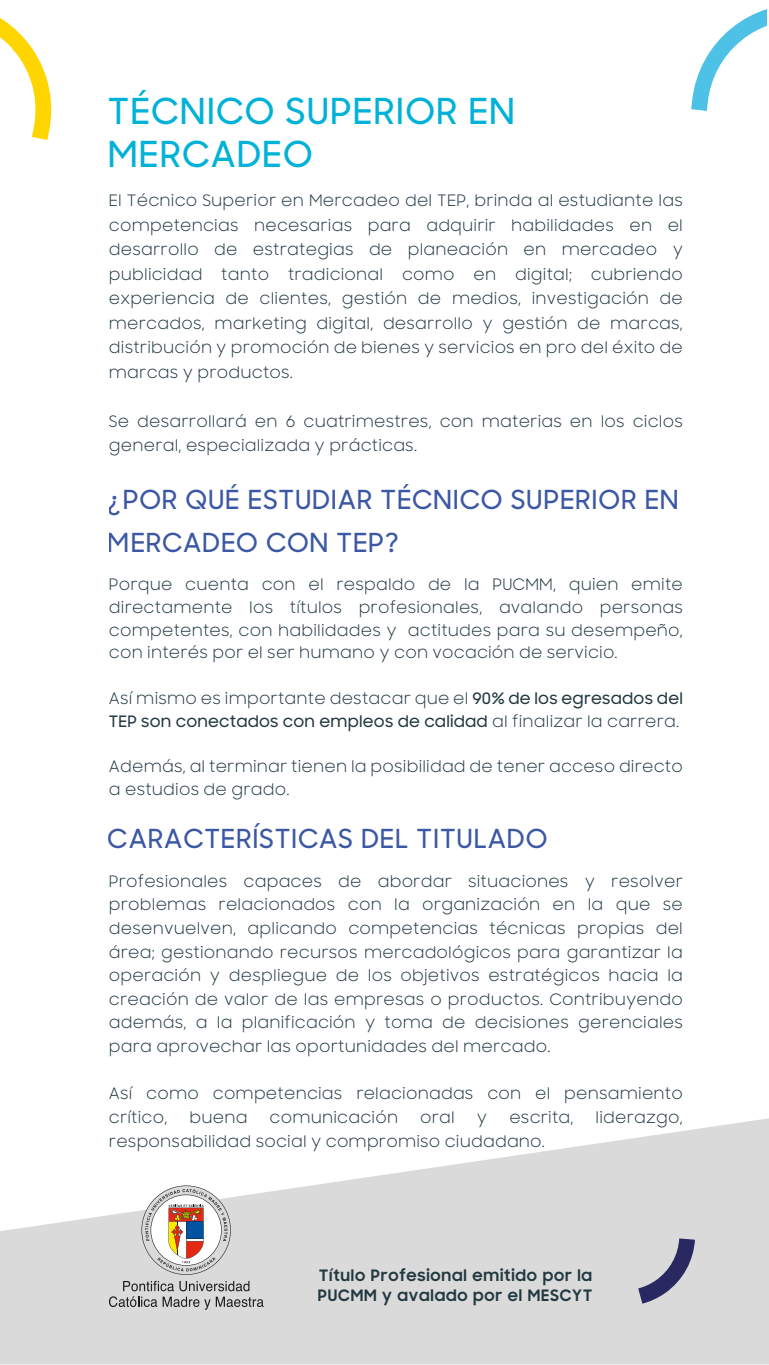
<style>
.page{position:relative;width:769px;height:1365px;background:#fff}
.page>*{position:absolute;margin:0;border:0;box-sizing:border-box;transform-origin:0 0}
.t1{font:500 35.88px/43.1px "Samsung Sharp Sans";letter-spacing:.03em;color:#00b1d8}
.t2{font:500 26.25px/43.1px "Samsung Sharp Sans";letter-spacing:.03em;color:#3c58a4}
.t3{font:15.75px/24.5px "Samsung Sharp Sans";letter-spacing:.015em;color:#223840;text-align:justify}
.t4{font:500 15.75px/22.8px "Samsung Sharp Sans";letter-spacing:.015em;color:#223840}
.t5{font:700 15.75px/20.1px "Samsung Sharp Sans";letter-spacing:.055em;color:#223840}
.s1{font-weight:400}
</style>
<div class="page">
<svg style="left:691px;top:9px;width:75px;height:102px"></svg>
<svg style="left:0;top:18px;width:52px;height:122px"></svg>
<svg style="left:0;top:1118px;width:769px;height:246px;fill:#dadada"></svg>
<svg style="left:621px;top:1222px;width:83px;height:92px"></svg>
<svg style="left:109px;top:1280px;width:155px;height:29px"></svg>
<svg style="left:141px;top:1185px;width:90px;height:89px"></svg>
<h1 class="t1" style="left:108px;top:88px;width:408px">TÉCNICO SUPERIOR EN<br>MERCADEO</h1>
<p class="t3" style="left:109px;top:188px;width:575px">El Técnico Superior en Mercadeo del TEP, brinda al estudiante las competencias necesarias para adquirir habilidades en el desarrollo de estrategias de planeación en mercadeo y publicidad tanto tradicional como en digital; cubriendo experiencia de clientes, gestión de medios, investigación de mercados, marketing digital, desarrollo y gestión de marcas, distribución y promoción de bienes y servicios en pro del éxito de marcas y productos.</p>
<p class="t3" style="left:109px;top:408px;width:575px">Se desarrollará en 6 cuatrimestres, con materias en los ciclos general, especializada y prácticas.</p>
<h2 class="t2" style="left:108px;top:477px;width:572px">¿POR QUÉ ESTUDIAR TÉCNICO SUPERIOR EN<br>MERCADEO CON TEP?</h2>
<p class="t3" style="left:109px;top:572px;width:575px;line-height:22.8px">Porque cuenta con el respaldo de la PUCMM, quien emite directamente los títulos profesionales, avalando personas competentes, con habilidades y actitudes para su desempeño, con interés por el ser humano y con vocación de servicio.</p>
<p class="t4" style="left:109px;top:686px;width:575px"><span class="s1">Así mismo es importante destacar que el</span> 90% de los egresados del<br>TEP son conectados con empleos de calidad <span class="s1">al finalizar la carrera.</span></p>
<p class="t3" style="left:109px;top:754px;width:575px;line-height:22.8px">Además, al terminar tienen la posibilidad de tener acceso directo a estudios de grado.</p>
<h2 class="t2" style="left:108px;top:815px;width:441px">CARACTERÍSTICAS DEL TITULADO</h2>
<p class="t3" style="left:109px;top:868px;width:575px;line-height:23.6px">Profesionales capaces de abordar situaciones y resolver problemas relacionados con la organización en la que se desenvuelven, aplicando competencias técnicas propias del área; gestionando recursos mercadológicos para garantizar la operación y despliegue de los objetivos estratégicos hacia la creación de valor de las empresas o productos. Contribuyendo además, a la planificación y toma de decisiones gerenciales para aprovechar las oportunidades del mercado.</p>
<p class="t3" style="left:109px;top:1081px;width:575px;line-height:23.6px">Así como competencias relacionadas con el pensamiento crítico,</p>
<p class="t3" style="left:189px;top:1104px;width:59px">buena</p>
<p class="t3" style="left:270px;top:1104px;width:130px">comunicación</p>
<p class="t3" style="left:420px;top:1104px;width:36px">oral</p>
<p class="t3" style="left:477px;top:1104px;width:12px">y</p>
<p class="t3" style="left:509px;top:1104px;width:66px">escrita,</p>
<p class="t3" style="left:596px;top:1104px;width:89px">liderazgo,</p>
<p class="t3" style="left:109px;top:1128px;width:437px">responsabilidad social y compromiso ciudadano.</p>
<p class="t5" style="left:318px;top:1264px;width:276px">Título Profesional emitido por la<br>PUCMM y avalado por el MESCYT</p>
</div>
